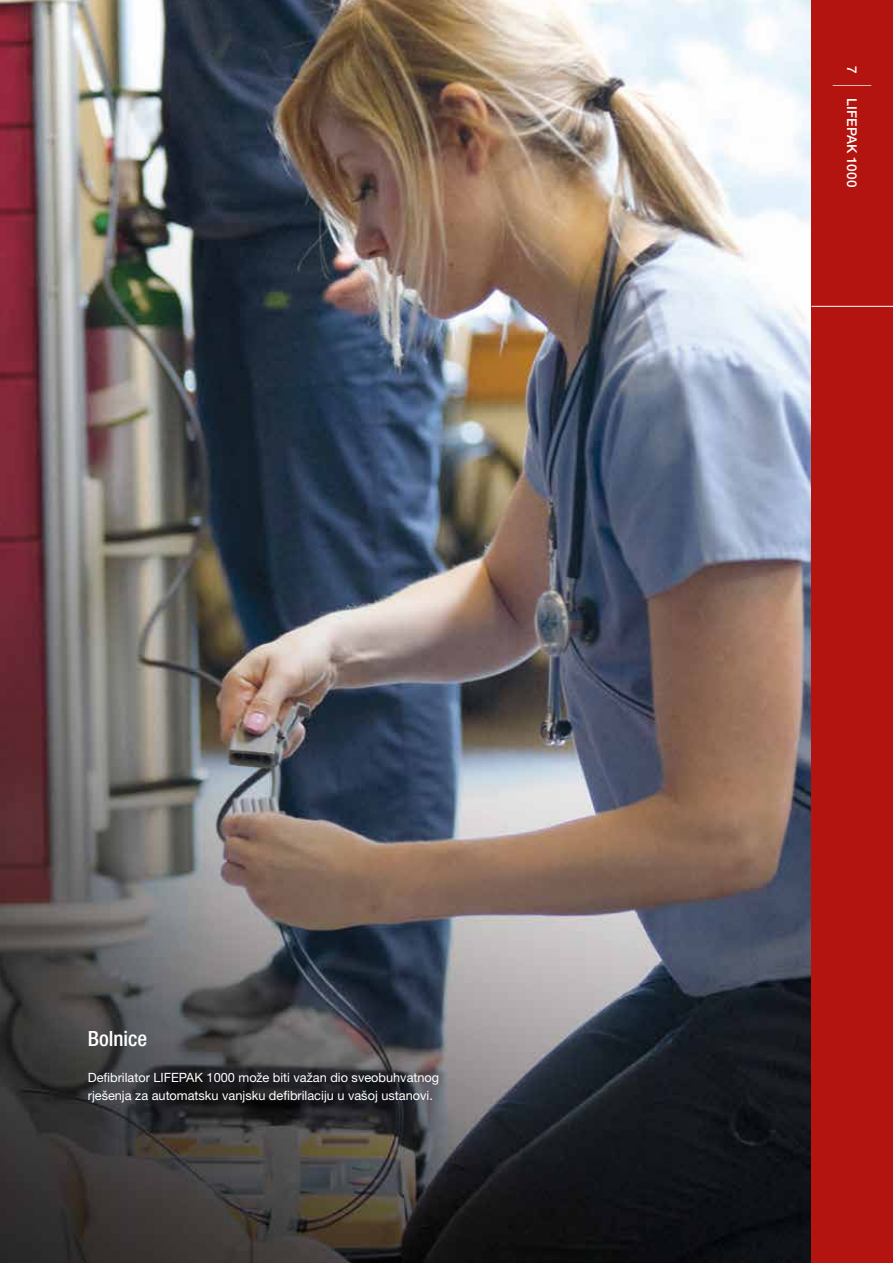
<style>
.page{position:relative;width:893px;height:1263px;background:#fff}
.page>*{position:absolute;margin:0;border:0;box-sizing:border-box;transform-origin:0 0}
.t1{font:300 38.4px "Helvetica Neue LTW1 G";color:#fff;scale:.33 1}
.t2{font:500 condensed 21px "Helvetica Neue LTW1 G";color:#fff}
.t3{font:500 13.5px "Helvetica Neue LTW1 G";letter-spacing:.005em;color:#fff}
.t4{font:12.75px/18px "Helvetica Neue LTW1 G";color:#fff}
</style>
<div class="page">
<img style="left:0;top:0;width:812px;height:1263px">
<div style="left:812px;top:0;width:81px;height:1263px;background:#b4140f"></div>
<hr style="left:812px;top:306px;width:81px;height:1px;background:#fff">
<h2 class="t2" style="left:88px;top:1026px;width:61px">Bolnice</h2>
<p class="t4" style="left:88px;top:1068px;width:353px">Defibrilator LIFEPAK 1000 može biti važan dio sveobuhvatnog rješenja za automatsku vanjsku defibrilaciju u vašoj ustanovi.</p>
<p class="t3" style="left:860px;top:66px;width:9px;rotate:90deg">7</p>
<h1 class="t1" style="left:878px;top:84px;width:10px;rotate:90deg">|</h1>
<p class="t3" style="left:860px;top:98px;width:91px;rotate:90deg">LIFEPAK 1000</p>
</div>
